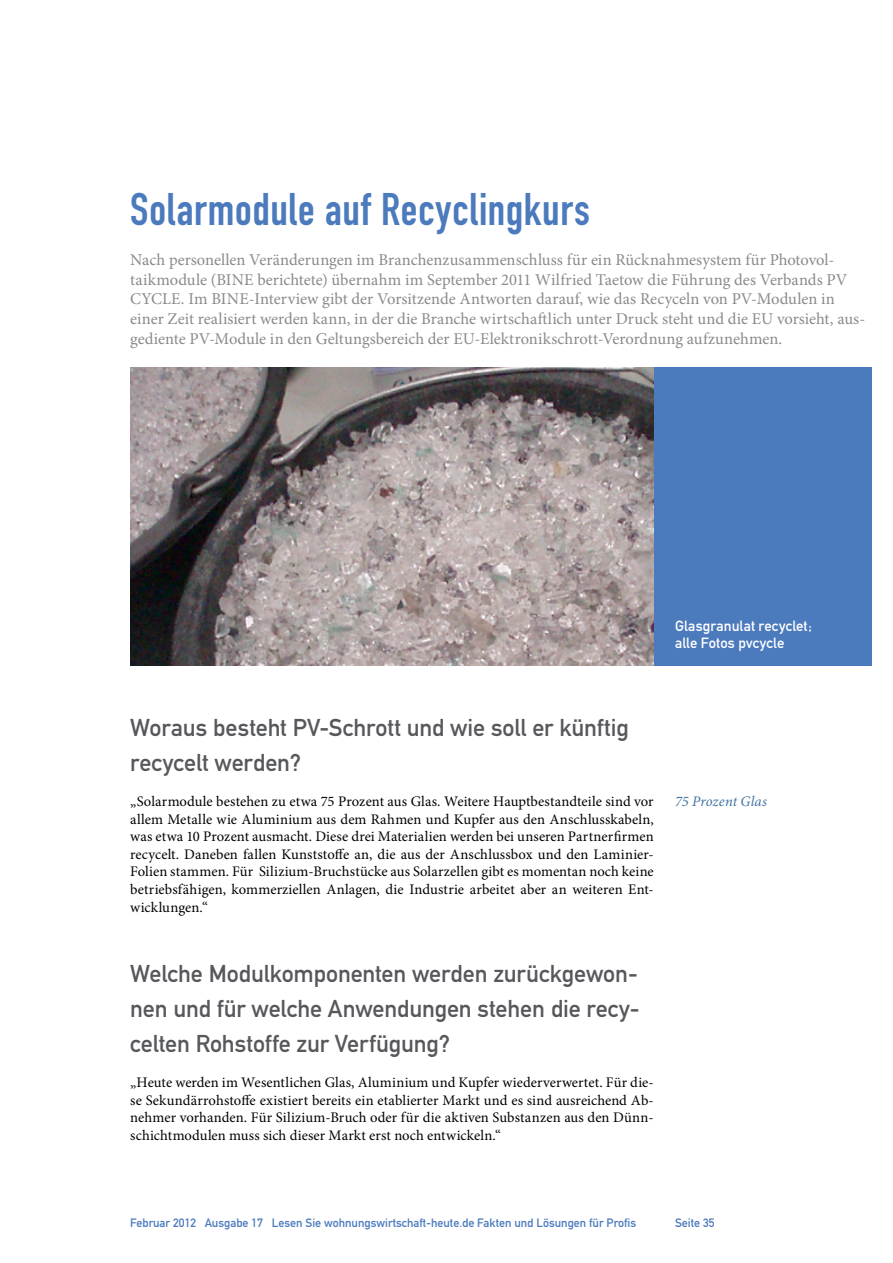
<style>
.page{position:relative;width:893px;height:1263px;background:#fff}
.page>*{position:absolute;margin:0;border:0;box-sizing:border-box;transform-origin:0 0}
.Überschrift_Groß{font:45px "DIN Engschrift";letter-spacing:.015em;color:#4b7abd}
.Überschrift_Grau{font:24px/35.1px "DIN Mittelschrift";letter-spacing:-.005em;color:#56585c}
.Anlesetext{font:16.5px/19.8px "Minion Pro";color:#8b898c}
.Fließtext_erste_Zeil{font:14.7px/17.5px "Minion Pro";letter-spacing:.005em;color:#000;text-align:justify}
.Bildunterschrift{font:14.7px "DIN Mittelschrift";letter-spacing:.005em;color:#fff}
.Bildunterschrift-2{font:italic 14.7px "Minion Pro";letter-spacing:.01em;color:#4372a1}
.t1{font:12px "DIN Mittelschrift";color:#4b7abd}
</style>
<div class="page">
<div style="left:654px;top:367px;width:218px;height:299px;background:#4b7abd"></div>
<img style="left:130px;top:367px;width:524px;height:299px">
<p class="Überschrift_Groß" style="left:130px;top:183px;width:461px">Solarmodule auf Recyclingkurs</p>
<p class="Anlesetext" style="left:130px;top:250px;width:736px">Nach personellen Veränderungen im Branchenzusammenschluss für ein Rücknahmesystem für Photovol&shy;taikmodule (BINE berichtete) übernahm im September 2011 Wilfried Taetow die Führung des Verbands PV CYCLE. Im BINE-Interview gibt der Vorsitzende Antworten darauf, wie das Recyceln von PV-Modulen in einer Zeit realisiert werden kann, in der die Branche wirtschaftlich unter Druck steht und die EU vorsieht, aus&shy;gediente PV-Module in den Geltungsbereich der EU-Elektronikschrott-Verordnung aufzunehmen.</p>
<p class="Bildunterschrift" style="left:675px;top:617px;width:138px">Glasgranulat recyclet;</p>
<p class="Bildunterschrift" style="left:675px;top:634px;width:111px">alle Fotos pvcycle</p>
<p class="Überschrift_Grau" style="left:130px;top:710px;width:500px">Woraus besteht PV-Schrott und wie soll er künftig recycelt werden?</p>
<p class="Fließtext_erste_Zeil" style="left:130px;top:793px;width:525px">„Solarmodule bestehen zu etwa 75 Prozent aus Glas. Weitere Hauptbestandteile sind vor allem Metalle wie Aluminium aus dem Rahmen und Kupfer aus den Anschlusskabeln, was etwa 10 Prozent ausmacht. Diese drei Materialien werden bei unseren Partnerfirmen recycelt. Daneben fallen Kunststoffe an, die aus der Anschlussbox und den Laminier-Folien stammen. Für Silizium-Bruchstücke aus Solarzellen gibt es momentan noch keine betriebsfähigen, kommerziellen Anlagen, die Industrie arbeitet aber an weiteren Ent&shy;wicklungen.“</p>
<p class="Überschrift_Grau" style="left:130px;top:956px;width:511px;text-align:justify">Welche Modulkomponenten werden zurückgewon&shy;nen und für welche Anwendungen stehen die recy&shy;celten Rohstoffe zur Verfügung?</p>
<p class="Fließtext_erste_Zeil" style="left:130px;top:1074px;width:525px">„Heute werden im Wesentlichen Glas, Aluminium und Kupfer wiederverwertet. Für die&shy;se Sekundärrohstoffe existiert bereits ein etablierter Markt und es sind ausreichend Ab&shy;nehmer vorhanden. Für Silizium-Bruch oder für die aktiven Substanzen aus den Dünn&shy;schichtmodulen muss sich dieser Markt erst noch entwickeln.“</p>
<p class="Bildunterschrift-2" style="left:675px;top:791px;width:94px">75 Prozent Glas</p>
<p class="t1" style="left:130px;top:1216px;width:507px">Februar 2012 Ausgabe 17 Lesen Sie wohnungswirtschaft-heute.de Fakten und Lösungen für Profis</p>
<p class="t1" style="left:675px;top:1216px;width:41px">Seite 35</p>
</div>
